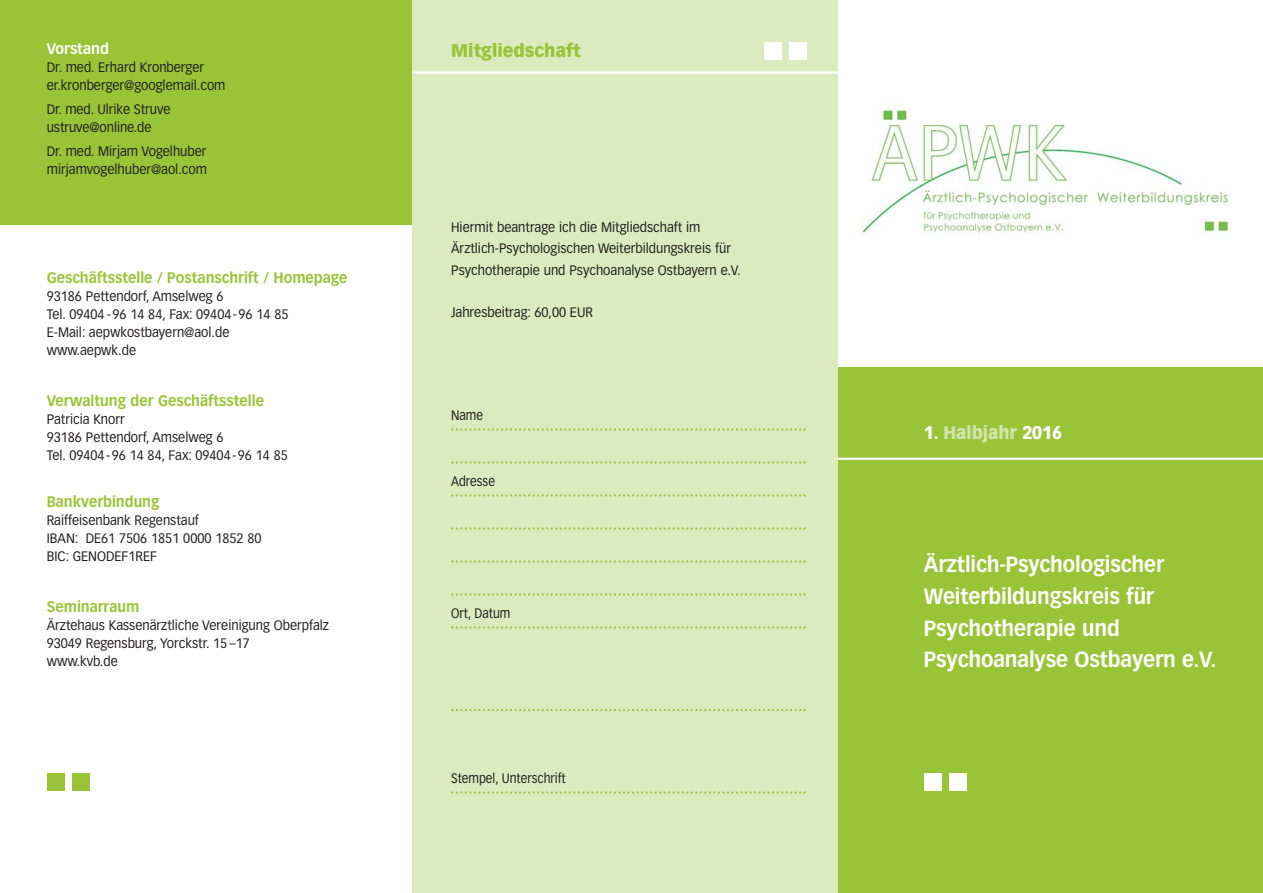
<style>
.page{position:relative;width:1263px;height:893px;background:#fff}
.page>*{position:absolute;margin:0;border:0;box-sizing:border-box;transform-origin:0 0}
.t1{font:700 21.6px/31.8px "Vectora LH";letter-spacing:-.005em;color:#fff;scale:.94 1}
.t2{font:900 18px "Vectora LH";color:#99c437;scale:.95 1}
.t3{font:900 18px "Vectora LH";letter-spacing:-.005em;color:#d3e3ad;scale:.94 1}
.t4{font:700 15px "Vectora LH";color:#99c437;scale:.94 1}
.t5{font:700 15px "Vectora LH";color:#fff;scale:.94 1}
.t6{font:13.5px/18px "Vectora LH";color:#231f20;scale:.94 1}
.t7{font:13.5px "Vectora LH";color:#231f20;scale:.88 1}
.s1{color:#fff}
</style>
<div class="page">
<div style="left:838px;top:367px;width:425px;height:526px;background:#99c437"></div>
<div style="left:0;top:0;width:412px;height:225px;background:#99c437"></div>
<div style="left:412px;top:0;width:426px;height:893px;background:#dbeabf"></div>
<hr style="left:412px;top:71px;width:453px;height:3px;background:#fff">
<hr style="left:838px;top:458px;width:425px;height:2px;background:#fff">
<img style="left:862px;top:109px;width:369px;height:125px">
<div style="left:764px;top:43px;width:18px;height:17px;background:#fff"></div>
<div style="left:789px;top:43px;width:18px;height:17px;background:#fff"></div>
<div style="left:924px;top:773px;width:17px;height:18px;background:#fff"></div>
<div style="left:949px;top:773px;width:18px;height:18px;background:#fff"></div>
<svg style="left:451px;top:428px;width:355px;height:3px"></svg>
<svg style="left:451px;top:461px;width:355px;height:3px"></svg>
<svg style="left:451px;top:494px;width:355px;height:3px"></svg>
<svg style="left:451px;top:527px;width:355px;height:3px"></svg>
<svg style="left:451px;top:560px;width:355px;height:3px"></svg>
<svg style="left:451px;top:593px;width:355px;height:3px"></svg>
<svg style="left:451px;top:626px;width:355px;height:3px"></svg>
<svg style="left:451px;top:709px;width:355px;height:2px"></svg>
<svg style="left:451px;top:791px;width:355px;height:3px"></svg>
<div style="left:47px;top:773px;width:17px;height:18px;background:#99c437"></div>
<div style="left:72px;top:773px;width:17px;height:18px;background:#99c437"></div>
<p class="t5" style="left:47px;top:43px;width:68px">Vorstand</p>
<p class="t6" style="left:47px;top:59px;width:192px">Dr. med. Erhard Kronberger er.kronberger@googlemail.com</p>
<p class="t6" style="left:47px;top:101px;width:133px">Dr. med. Ulrike Struve ustruve@online.de</p>
<p class="t6" style="left:47px;top:143px;width:172px">Dr. med. Mirjam Vogelhuber mirjamvogelhuber@aol.com</p>
<p class="t4" style="left:47px;top:271px;width:322px">Geschäftsstelle / Postanschrift / Homepage</p>
<p class="t6" style="left:47px;top:288px;width:259px">93186 Pettendorf, Amselweg 6<br>Tel. 09404 -96 14 84, Fax: 09404-96 14 85<br>E-Mail: aepwkostbayern@aol.de www.aepwk.de</p>
<p class="t4" style="left:47px;top:394px;width:233px">Verwaltung der Geschäftsstelle</p>
<p class="t6" style="left:47px;top:411px;width:258px">Patricia Knorr<br>93186 Pettendorf, Amselweg 6<br>Tel. 09404-96 14 84, Fax: 09404-96 14 85</p>
<p class="t4" style="left:47px;top:495px;width:121px">Bankverbindung</p>
<p class="t6" style="left:47px;top:512px;width:230px">Raiffeisenbank Regenstauf<br>IBAN: DE61 7506 1851 0000 1852 80<br>BIC: GENODEF1REF</p>
<p class="t4" style="left:47px;top:600px;width:100px">Seminarraum</p>
<p class="t6" style="left:47px;top:617px;width:302px">Ärztehaus Kassenärztliche Vereinigung Oberpfalz<br>93049 Regensburg, Yorckstr. 15 –17<br>www.kvb.de</p>
<p class="t2" style="left:451px;top:43px;width:138px">Mitgliedschaft</p>
<p class="t6" style="left:451px;top:217px;width:309px;line-height:21.5px">Hiermit beantrage ich die Mitgliedschaft im<br>Ärztlich-Psychologischen Weiterbildungskreis für<br>Psychotherapie und Psychoanalyse Ostbayern e.V.</p>
<p class="t6" style="left:451px;top:304px;width:152px">Jahresbeitrag: 60,00 EUR</p>
<p class="t7" style="left:451px;top:409px;width:38px">Name</p>
<p class="t7" style="left:451px;top:475px;width:51px">Adresse</p>
<p class="t7" style="left:451px;top:607px;width:69px">Ort, Datum</p>
<p class="t7" style="left:451px;top:772px;width:132px">Stempel, Unterschrift</p>
<p class="t3" style="left:924px;top:425px;width:148px"><span class="s1">1.</span> Halbjahr <span class="s1">2016</span></p>
<p class="t1" style="left:924px;top:550px;width:313px">Ärztlich-Psychologischer<br>Weiterbildungskreis für<br>Psychotherapie und<br>Psychoanalyse Ostbayern e.V.</p>
</div>
